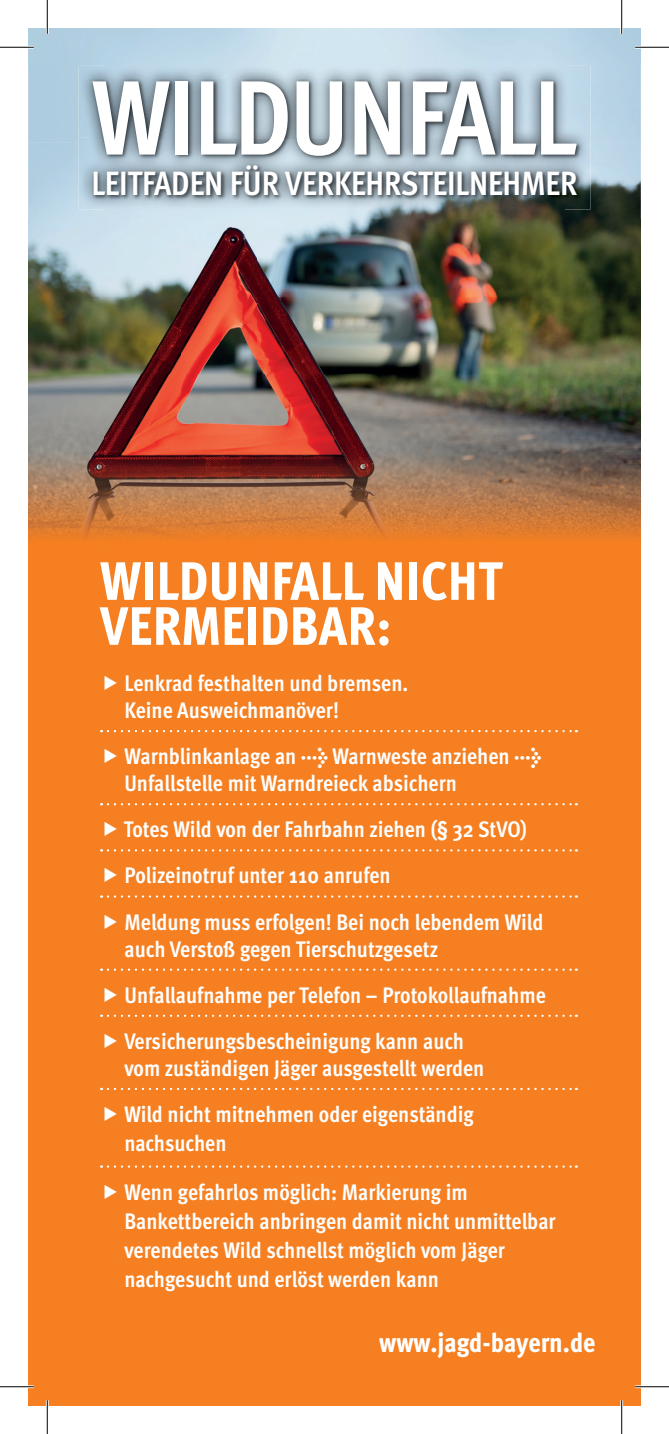
<style>
.page{position:relative;width:669px;height:1434px;background:#fff}
.page>*{position:absolute;margin:0;border:0;box-sizing:border-box;transform-origin:0 0}
.t1{font:700 condensed 105.75px "Meta Pro";letter-spacing:-.015em;color:#fff}
.t2{font:800 condensed 54px/45px "Meta Pro";letter-spacing:.01em;color:#fff}
.t3{font:700 condensed 33.75px "Meta Pro";letter-spacing:-.005em;color:#fff}
.t4{font:800 condensed 27px "Meta Pro";color:#fff}
.t5{font:700 condensed 22.5px/46.1px "Meta Pro";color:#fff}
</style>
<div class="page">
<img style="left:28px;top:65px;width:76px;height:387px">
<img style="left:564px;top:65px;width:76px;height:155px">
<img style="left:104px;top:209px;width:460px;height:11px">
<img style="left:104px;top:220px;width:536px;height:232px">
<div style="left:28px;top:591px;width:612px;height:815px;background:#f57f21"></div>
<img style="left:28px;top:452px;width:612px;height:139px">
<svg style="left:108px;top:730px;width:468px;height:2px"></svg>
<svg style="left:108px;top:803px;width:468px;height:2px"></svg>
<svg style="left:108px;top:849px;width:468px;height:2px"></svg>
<svg style="left:108px;top:895px;width:468px;height:3px"></svg>
<svg style="left:108px;top:968px;width:468px;height:3px"></svg>
<svg style="left:108px;top:1015px;width:468px;height:2px"></svg>
<svg style="left:108px;top:1088px;width:468px;height:2px"></svg>
<svg style="left:108px;top:1165px;width:468px;height:3px"></svg>
<img style="left:79px;top:66px;width:146px;height:143px">
<img style="left:517px;top:66px;width:73px;height:143px">
<img style="left:225px;top:201px;width:292px;height:8px">
<img style="left:91px;top:79px;width:491px;height:122px">
<hr style="left:0;top:1385px;width:34px;height:3px;background:#fff">
<hr style="left:635px;top:1385px;width:34px;height:3px;background:#fff">
<hr style="left:46px;top:1400px;width:3px;height:34px;background:#fff">
<hr style="left:620px;top:1400px;width:3px;height:34px;background:#fff">
<hr style="left:0;top:47px;width:34px;height:1px;background:#000">
<hr style="left:635px;top:47px;width:34px;height:1px;background:#000">
<hr style="left:0;top:1386px;width:34px;height:1px;background:#000">
<hr style="left:635px;top:1386px;width:34px;height:1px;background:#000">
<hr style="left:47px;top:0;width:1px;height:34px;background:#000">
<hr style="left:47px;top:1400px;width:1px;height:34px;background:#000">
<hr style="left:621px;top:0;width:1px;height:34px;background:#000">
<hr style="left:621px;top:1400px;width:1px;height:34px;background:#000">
<h1 class="t1" style="left:92px;top:37px;width:486px">WILDUNFALL</h1>
<h3 class="t3" style="left:91px;top:157px;width:487px">LEITFADEN FÜR VERKEHRSTEILNEHMER</h3>
<h2 class="t2" style="left:100px;top:556px;width:403px">WILDUNFALL NICHT<br>VERMEIDBAR:</h2>
<p class="t5" style="left:125px;top:668px;width:285px;line-height:27px">Lenkrad festhalten und bremsen.<br>Keine Ausweichmanöver!</p>
<p class="t5" style="left:124px;top:741px;width:418px;line-height:27px">Warnblinkanlage an → Warnweste anziehen →<br>Unfallstelle mit Warndreieck absichern</p>
<p class="t5" style="left:124px;top:805px;width:421px">Totes Wild von der Fahrbahn ziehen (§ 32 StVO)<br>Polizeinotruf unter 110 anrufen<br>Meldung muss erfolgen! Bei noch lebendem Wild</p>
<p class="t5" style="left:124px;top:924px;width:423px">auch Verstoß gegen Tierschutzgesetz<br>Unfallaufnahme per Telefon – Protokollaufnahme<br>Versicherungsbescheinigung kann auch</p>
<p class="t5" style="left:124px;top:1044px;width:361px">vom zuständigen Jäger ausgestellt werden<br>Wild nicht mitnehmen oder eigenständig</p>
<p class="t5" style="left:124px;top:1118px;width:345px;line-height:48.4px">nachsuchen<br>Wenn gefahrlos möglich: Markierung im</p>
<p class="t5" style="left:124px;top:1205px;width:433px;line-height:29.2px">Bankettbereich anbringen damit nicht unmittelbar verendetes Wild schnellst möglich vom Jäger nachgesucht und erlöst werden kann</p>
<p class="t4" style="left:379px;top:1322px;width:218px">www.jagd-bayern.de</p>
</div>
